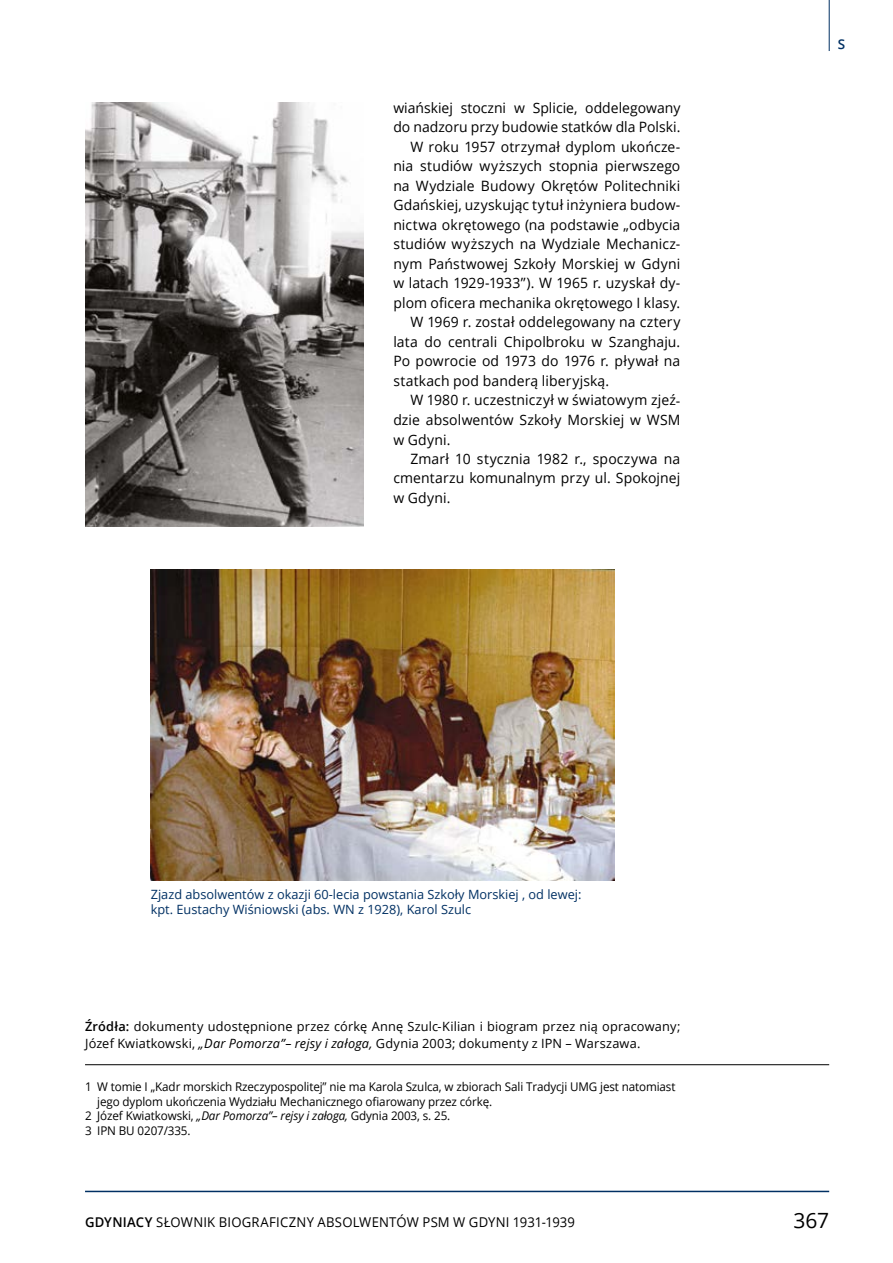
<style>
.page{position:relative;width:893px;height:1263px;background:#fff}
.page>*{position:absolute;margin:0;border:0;box-sizing:border-box;transform-origin:0 0}
.t1{font:21px "Open Sans";color:#000}
.t2{font:14.25px "Open Sans";letter-spacing:.01em;color:#000}
.t3{font:13.5px "Open Sans";letter-spacing:.015em;color:#000}
.t4{font:600 13.5px "Open Sans";color:#003063}
.t5{font:12.75px/16.5px "Open Sans";letter-spacing:.015em;color:#000}
.t6{font:12.75px/15.3px "Open Sans";color:#003063}
.t7{font:12px "Open Sans";letter-spacing:-.01em;color:#000}
.s1{font-weight:600}
.s2{font-style:italic}
</style>
<div class="page">
<hr style="left:85px;top:1191px;width:744px;height:1px;background:#003063">
<hr style="left:829px;top:0;width:1px;height:51px;background:#003063">
<img style="left:151px;top:570px;width:464px;height:310px">
<img style="left:85px;top:102px;width:279px;height:424px">
<hr style="left:85px;top:1064px;width:744px;height:1px;background:#000">
<p class="t2" style="left:393px;top:98px;width:289px">wiańskiej stoczni w Splicie, oddelegowany</p>
<p class="t2" style="left:393px;top:118px;width:289px">do nadzoru przy budowie statków dla Polski.</p>
<p class="t2" style="left:410px;top:137px;width:272px">W roku 1957 otrzymał dyplom ukończe-</p>
<p class="t2" style="left:393px;top:157px;width:289px">nia studiów wyższych stopnia pierwszego</p>
<p class="t2" style="left:393px;top:176px;width:289px">na Wydziale Budowy Okrętów Politechniki</p>
<p class="t2" style="left:393px;top:196px;width:289px">Gdańskiej, uzyskując tytuł inżyniera budow-</p>
<p class="t2" style="left:393px;top:215px;width:288px">nictwa okrętowego (na podstawie „odbycia</p>
<p class="t2" style="left:393px;top:235px;width:289px">studiów wyższych na Wydziale Mechanicz-</p>
<p class="t2" style="left:393px;top:254px;width:289px">nym Państwowej Szkoły Morskiej w Gdyni</p>
<p class="t2" style="left:393px;top:274px;width:289px">w latach 1929-1933”). W 1965 r. uzyskał dy-</p>
<p class="t2" style="left:393px;top:293px;width:288px">plom oficera mechanika okrętowego I klasy.</p>
<p class="t2" style="left:410px;top:313px;width:271px">W 1969 r. został oddelegowany na cztery</p>
<p class="t2" style="left:393px;top:332px;width:289px">lata do centrali Chipolbroku w Szanghaju.</p>
<p class="t2" style="left:393px;top:351px;width:289px">Po powrocie od 1973 do 1976 r. pływał na</p>
<p class="t2" style="left:393px;top:371px;width:217px">statkach pod banderą liberyjską.</p>
<p class="t2" style="left:410px;top:390px;width:272px">W 1980 r. uczestniczył w światowym zjeź-</p>
<p class="t2" style="left:393px;top:410px;width:289px">dzie absolwentów Szkoły Morskiej w WSM</p>
<p class="t2" style="left:393px;top:430px;width:59px">w Gdyni.</p>
<p class="t2" style="left:410px;top:449px;width:271px">Zmarł 10 stycznia 1982 r., spoczywa na</p>
<p class="t2" style="left:393px;top:468px;width:289px">cmentarzu komunalnym przy ul. Spokojnej</p>
<p class="t2" style="left:393px;top:488px;width:59px">w Gdyni.</p>
<p class="t4" style="left:838px;top:34px;width:9px">S</p>
<p class="t6" style="left:151px;top:886px;width:432px">Zjazd absolwentów z okazji 60-lecia powstania Szkoły Morskiej , od lewej: kpt. Eustachy Wiśniowski (abs. WN z 1928), Karol Szulc</p>
<p class="t5" style="left:85px;top:1018px;width:597px"><span class="s1">Źródła:</span> dokumenty udostępnione przez córkę Annę Szulc-Kilian i biogram przez nią opracowany;<br>Józef Kwiatkowski, <span class="s2">„Dar Pomorza”– rejsy i załoga,</span> Gdynia 2003; dokumenty z IPN – Warszawa.</p>
<p class="t7" style="left:85px;top:1079px;width:592px">1 W tomie I „Kadr morskich Rzeczypospolitej” nie ma Karola Szulca, w zbiorach Sali Tradycji UMG jest natomiast</p>
<p class="t7" style="left:97px;top:1093px;width:397px">jego dyplom ukończenia Wydziału Mechanicznego ofiarowany przez córkę.</p>
<p class="t7" style="left:85px;top:1108px;width:367px">2 Józef Kwiatkowski, <span class="s2">„Dar Pomorza”– rejsy i załoga,</span> Gdynia 2003, s. 25.</p>
<p class="t7" style="left:85px;top:1122px;width:107px">3 IPN BU 0207/335.</p>
<p class="t3" style="left:85px;top:1212px;width:491px"><span class="s1">GDYNIACY</span> SŁOWNIK BIOGRAFICZNY ABSOLWENTÓW PSM W GDYNI 1931-1939</p>
<h1 class="t1" style="left:793px;top:1206px;width:37px">367</h1>
</div>
